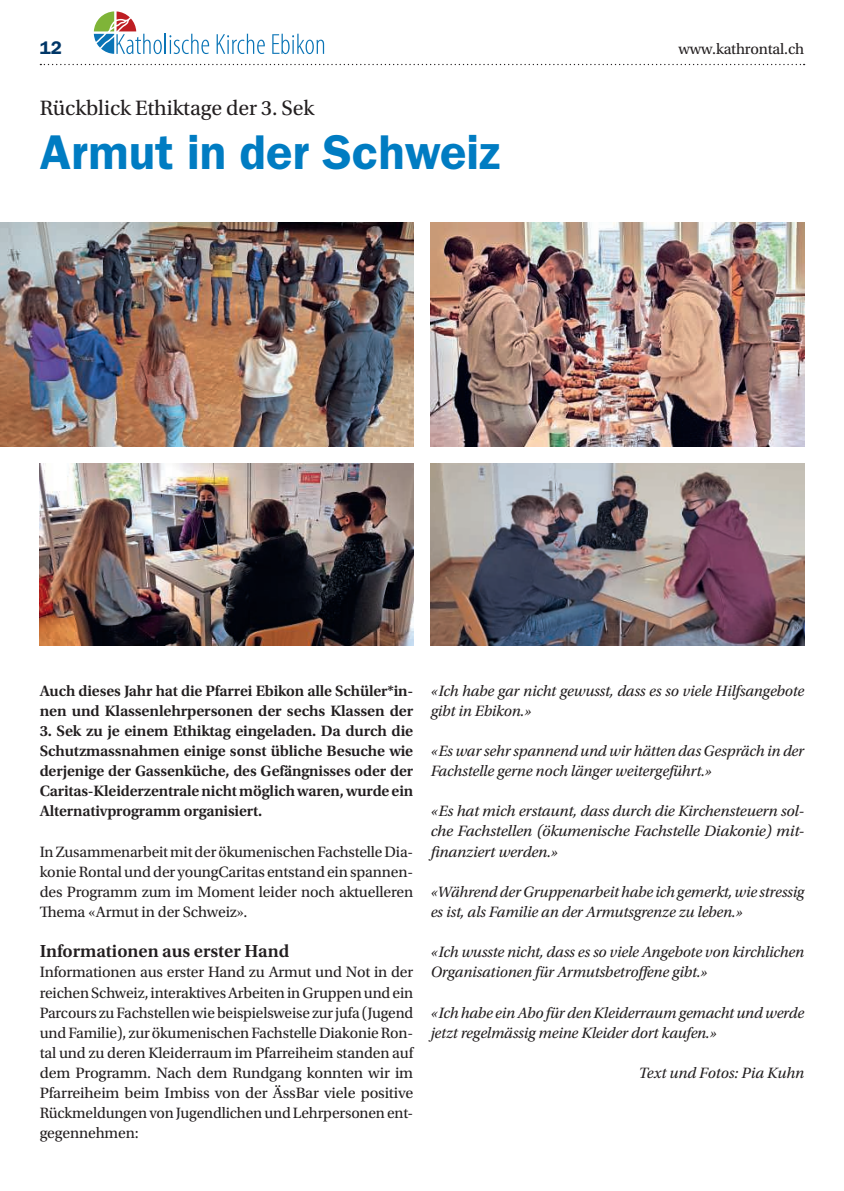
<style>
.page{position:relative;width:844px;height:1191px;background:#fff}
.page>*{position:absolute;margin:0;border:0;box-sizing:border-box;transform-origin:0 0}
.t1{font:600 49px "ITC Franklin Gothic Std";color:#007cc2}
.t2{font:21.88px "Utopia Std";color:#231f20}
.t3{font:600 18.38px "Utopia Std";color:#231f20}
.t4{font:600 18.38px "ITC Franklin Gothic Std";color:#003667}
.t5{font:15.75px/20.1px "Utopia Std";letter-spacing:-.01em;color:#231f20;text-align:justify}
.t6{font:italic 15.75px/20.1px "Utopia Std";letter-spacing:-.01em;color:#231f20}
.t7{font:600 15.75px/20.1px "Utopia Std";letter-spacing:-.01em;color:#231f20}
</style>
<div class="page">
<svg style="left:40px;top:64px;width:764px;height:1px"></svg>
<svg style="left:94px;top:11px;width:115px;height:43px"></svg>
<svg style="left:216px;top:34px;width:49px;height:20px"></svg>
<svg style="left:272px;top:34px;width:52px;height:20px"></svg>
<img style="left:0;top:222px;width:413px;height:224px">
<img style="left:40px;top:464px;width:373px;height:181px">
<img style="left:430px;top:222px;width:374px;height:224px">
<img style="left:430px;top:464px;width:374px;height:181px">
<p class="t4" style="left:40px;top:37px;width:24px">12</p>
<p class="t5" style="left:678px;top:39px;width:127px">www.kathrontal.ch</p>
<h2 class="t2" style="left:40px;top:96px;width:276px">Rückblick Ethiktage der 3. Sek</h2>
<h1 class="t1" style="left:40px;top:123px;width:461px">Armut in der Schweiz</h1>
<p class="t7" style="left:40px;top:680px;width:375px">Auch dieses Jahr hat die Pfarrei Ebikon alle Schüler*in&shy;nen und Klassenlehrpersonen der sechs Klassen der</p>
<p class="t7" style="left:40px;top:721px;width:375px;text-align:justify">3. Sek zu je einem Ethiktag eingeladen. Da durch die Schutzmassnahmen einige sonst übliche Besuche wie derjenige der Gassenküche, des Gefängnisses oder der Caritas-Kleiderzentrale nicht möglich waren, wurde ein Alternativprogramm organisiert.</p>
<p class="t5" style="left:40px;top:841px;width:375px">In Zusammenarbeit mit der ökumenischen Fachstelle Dia&shy;konie Rontal und der youngCaritas entstand ein spannen&shy;des Programm zum im Moment leider noch aktuelleren Thema «Armut in der Schweiz».</p>
<p class="t3" style="left:40px;top:941px;width:251px">Informationen aus erster Hand</p>
<p class="t5" style="left:40px;top:962px;width:375px">Informationen aus erster Hand zu Armut und Not in der reichen Schweiz, interaktives Arbeiten in Gruppen und ein Parcours zu Fachstellen wie beispielsweise zur jufa (Jugend und Familie), zur ökumenischen Fachstelle Diakonie Ron&shy;tal und zu deren Kleiderraum im Pfarreiheim standen auf dem Programm. Nach dem Rundgang konnten wir im Pfarreiheim beim Imbiss von der ÄssBar viele positive Rückmeldungen von Jugendlichen und Lehrpersonen ent&shy;gegennehmen:</p>
<p class="t6" style="left:430px;top:680px;width:375px">«Ich habe gar nicht gewusst, dass es so viele Hilfsangebote gibt in Ebikon.»</p>
<p class="t6" style="left:430px;top:741px;width:375px">«Es war sehr spannend und wir hätten das Gespräch in der<br>Fachstelle gerne noch länger weitergeführt.»</p>
<p class="t6" style="left:430px;top:801px;width:375px;text-align:justify">«Es hat mich erstaunt, dass durch die Kirchensteuern sol&shy;che Fachstellen (ökumenische Fachstelle Diakonie) mit&shy;finanziert werden.»</p>
<p class="t6" style="left:430px;top:882px;width:375px">«Während der Gruppenarbeit habe ich gemerkt, wie stressig es ist, als Familie an der Armutsgrenze zu leben.»</p>
<p class="t6" style="left:430px;top:942px;width:375px">«Ich wusste nicht, dass es so viele Angebote von kirchlichen<br>Organisationen für Armutsbetroffene gibt.»</p>
<p class="t6" style="left:430px;top:1002px;width:375px">«Ich habe ein Abo für den Kleiderraum gemacht und werde jetzt regelmässig meine Kleider dort kaufen.»</p>
<p class="t6" style="left:638px;top:1063px;width:167px">Text und Fotos: Pia Kuhn</p>
</div>
